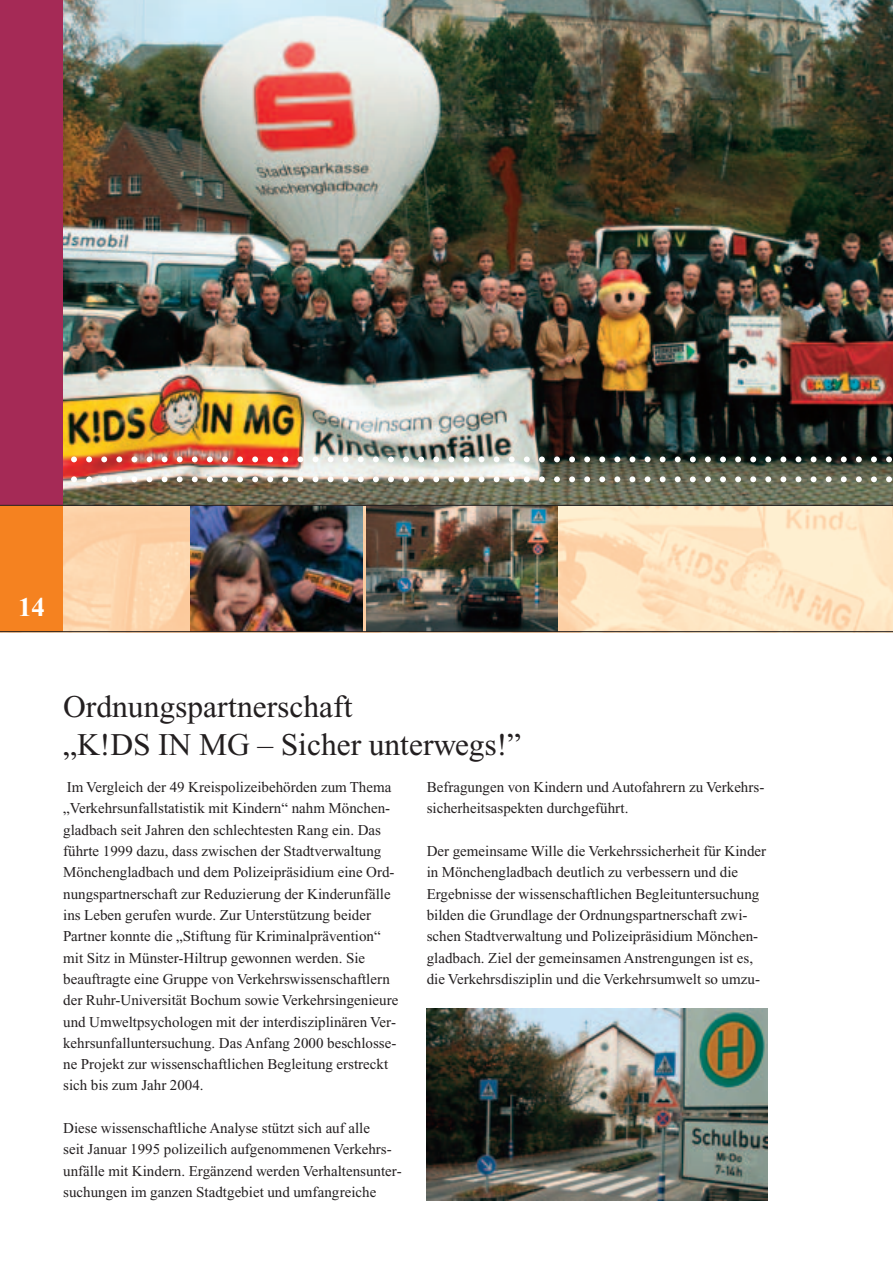
<style>
.page{position:relative;width:893px;height:1262px;background:#fff}
.page>*{position:absolute;margin:0;border:0;box-sizing:border-box;transform-origin:0 0}
.t1{font:54.3px "Times New Roman";color:#fff}
.t2{font:31.5px/37.8px "Times New Roman";color:#231f20}
.t3{font:700 27px "Times New Roman";color:#fff}
.t4{font:15px/21.3px "Times New Roman";color:#231f20}
</style>
<div class="page">
<img style="left:63px;top:506px;width:829px;height:125px">
<img style="left:63px;top:0;width:829px;height:505px">
<div style="left:1px;top:0;width:62px;height:505px;background:#a52a56"></div>
<div style="left:1px;top:505px;width:62px;height:126px;background:#f58220"></div>
<img style="left:190px;top:506px;width:173px;height:125px">
<img style="left:367px;top:506px;width:190px;height:125px">
<img style="left:426px;top:1008px;width:341px;height:192px">
<hr style="left:1px;top:505px;width:891px;height:1px;background:#231f20">
<hr style="left:1px;top:631px;width:891px;height:1px;background:#231f20">
<h1 class="t1" style="left:66px;top:444px;width:831px">:::::::::::::::::::::::::::::::::::::::::::::::::::::::</h1>
<h3 class="t3" style="left:18px;top:598px;width:28px">14</h3>
<h2 class="t2" style="left:63px;top:690px;width:459px">Ordnungspartnerschaft<br>„K!DS IN MG – Sicher unterwegs!”</h2>
<p class="t4" style="left:63px;top:778px;width:337px">Im Vergleich der 49 Kreispolizeibehörden zum Thema „Verkehrsunfallstatistik mit Kindern“ nahm Mönchen&shy;gladbach seit Jahren den schlechtesten Rang ein. Das führte 1999 dazu, dass zwischen der Stadtverwaltung Mönchengladbach und dem Polizeipräsidium eine Ord&shy;nungspartnerschaft zur Reduzierung der Kinderunfälle ins Leben gerufen wurde. Zur Unterstützung beider Partner konnte die „Stiftung für Kriminalprävention“ mit Sitz in Münster-Hiltrup gewonnen werden. Sie beauftragte eine Gruppe von Verkehrswissenschaftlern der Ruhr-Universität Bochum sowie Verkehrsingenieure und Umweltpsychologen mit der interdisziplinären Ver&shy;kehrsunfalluntersuchung. Das Anfang 2000 beschlosse&shy;ne Projekt zur wissenschaftlichen Begleitung erstreckt sich bis zum Jahr 2004.</p>
<p class="t4" style="left:63px;top:1118px;width:340px">Diese wissenschaftliche Analyse stützt sich auf alle<br>seit Januar 1995 polizeilich aufgenommenen Verkehrs&shy;unfälle mit Kindern. Ergänzend werden Verhaltensunter&shy;suchungen im ganzen Stadtgebiet und umfangreiche</p>
<p class="t4" style="left:426px;top:778px;width:339px">Befragungen von Kindern und Autofahrern zu Verkehrs&shy;sicherheitsaspekten durchgeführt.</p>
<p class="t4" style="left:426px;top:841px;width:341px">Der gemeinsame Wille die Verkehrssicherheit für Kinder in Mönchengladbach deutlich zu verbessern und die Ergebnisse der wissenschaftlichen Begleituntersuchung bilden die Grundlage der Ordnungspartnerschaft zwi&shy;schen Stadtverwaltung und Polizeipräsidium Mönchen&shy;gladbach. Ziel der gemeinsamen Anstrengungen ist es, die Verkehrsdisziplin und die Verkehrsumwelt so umzu-</p>
</div>
